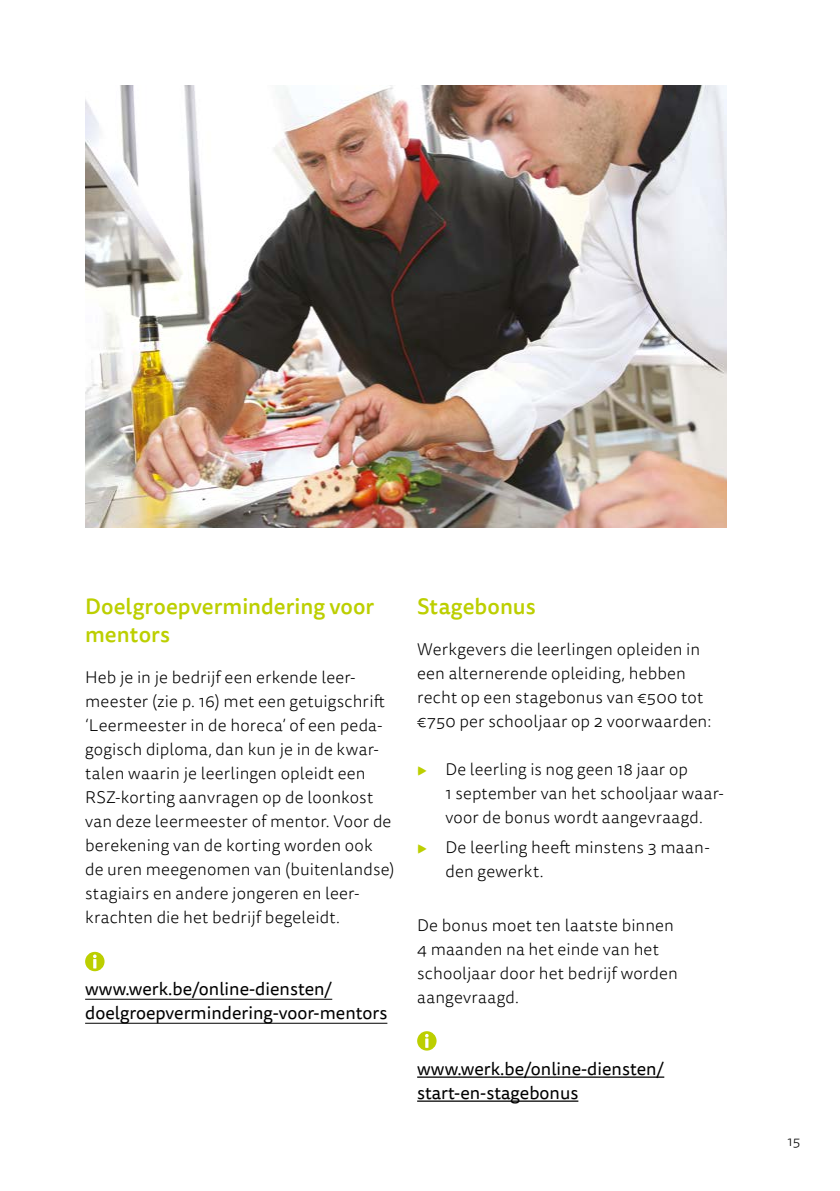
<style>
.page{position:relative;width:840px;height:1191px;background:#fff}
.page>*{position:absolute;margin:0;border:0;box-sizing:border-box;transform-origin:0 0}
.t1{font:500 22px/28px "Tisa Sans OT";color:#bccf00}
.t2{font:18px/24px "Tisa Sans OT";color:#000}
.t3{font:300 17px/24px "Tisa Sans OT";letter-spacing:.01em;color:#000}
.t4{font:300 14px "Tisa Sans OT";color:#000}
.s1{color:#bccf00}
</style>
<div class="page">
<hr style="left:85px;top:998px;width:247px;height:1px;background:#000">
<hr style="left:85px;top:1022px;width:302px;height:1px;background:#000">
<svg style="left:85px;top:951px;width:19px;height:20px"></svg>
<hr style="left:417px;top:1076px;width:247px;height:1px;background:#000">
<hr style="left:417px;top:1100px;width:161px;height:1px;background:#000">
<svg style="left:417px;top:1031px;width:19px;height:19px"></svg>
<img style="left:85px;top:85px;width:641px;height:442px">
<p class="t1" style="left:85px;top:593px;width:290px">Doelgroepvermindering voor mentors</p>
<p class="t3" style="left:85px;top:666px;width:310px">Heb je in je bedrijf een erkende leer&shy;meester (zie p. 16) met een getuigschrift ‘Leermeester in de horeca’ of een peda&shy;gogisch diploma, dan kun je in de kwar&shy;talen waarin je leerlingen opleidt een RSZ-korting aanvragen op de loonkost van deze leermeester of mentor. Voor de berekening van de korting worden ook de uren meegenomen van (buitenlandse) stagiairs en andere jongeren en leer&shy;krachten die het bedrijf begeleidt.</p>
<p class="t2" style="left:85px;top:978px;width:303px">www.werk.be/online-diensten/ doelgroepvermindering-voor-mentors</p>
<p class="t1" style="left:417px;top:593px;width:120px">Stagebonus</p>
<p class="t3" style="left:417px;top:638px;width:295px">Werkgevers die leerlingen opleiden in een alternerende opleiding, hebben recht op een stagebonus van €500 tot €750 per schooljaar op 2 voorwaarden:</p>
<p class="t3" style="left:445px;top:758px;width:280px;text-indent:-28px"><span class="s1">▸</span> De leerling is nog geen 18 jaar op<br>1 september van het schooljaar waar&shy;voor de bonus wordt aangevraagd.</p>
<p class="t3" style="left:445px;top:836px;width:266px;text-indent:-28px"><span class="s1">▸</span> De leerling heeft minstens 3 maan&shy;den gewerkt.</p>
<p class="t3" style="left:417px;top:913px;width:262px">De bonus moet ten laatste binnen<br>4 maanden na het einde van het schooljaar door het bedrijf worden aangevraagd.</p>
<p class="t2" style="left:417px;top:1057px;width:248px">www.werk.be/online-diensten/ start-en-stagebonus</p>
<p class="t4" style="left:787px;top:1132px;width:14px">15</p>
</div>
